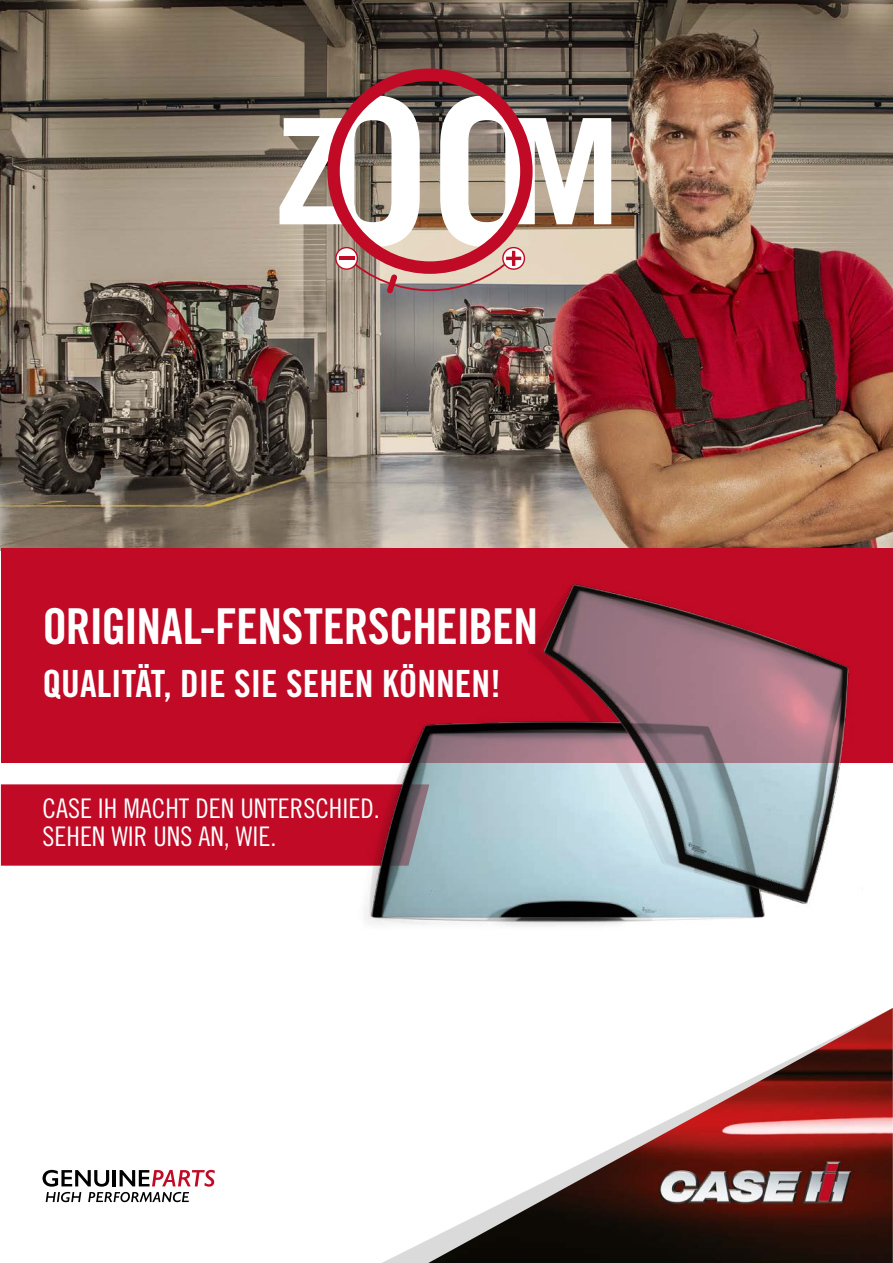
<style>
.page{position:relative;width:893px;height:1263px;background:#fff}
.page>*{position:absolute;margin:0;border:0;box-sizing:border-box;transform-origin:0 0}
.t1{font:49.5px "Trade Gothic LT Std Bd Cn 20";letter-spacing:-.015em;color:#fff}
.t2{font:37.5px "Trade Gothic LT Std Bd Cn 20";color:#fff}
.t3{font:27px/28.5px "Trade Gothic LT Std Cn 18";color:#fff}
</style>
<div class="page">
<img style="left:0;top:0;width:893px;height:551px">
<div style="left:327px;top:69px;width:206px;height:205px;border:12px solid #c10a25;border-radius:50%"></div>
<svg style="left:280px;top:95px;width:331px;height:203px"></svg>
<div style="left:1px;top:784px;width:356px;height:82px;background:#c10a25"></div>
<div style="left:1px;top:549px;width:892px;height:214px;background:#c10a25"></div>
<svg style="left:43px;top:1170px;width:172px;height:32px"></svg>
<svg style="left:382px;top:1240px;width:46px;height:23px"></svg>
<img style="left:428px;top:1008px;width:465px;height:255px">
<img style="left:357px;top:584px;width:492px;height:342px">
<h1 class="t1" style="left:43px;top:596px;width:497px">ORIGINAL-FENSTERSCHEIBEN</h1>
<h2 class="t2" style="left:43px;top:661px;width:460px">QUALITÄT, DIE SIE SEHEN KÖNNEN!</h2>
<p class="t3" style="left:43px;top:793px;width:339px">CASE IH MACHT DEN UNTERSCHIED.<br>SEHEN WIR UNS AN, WIE.</p>
</div>
